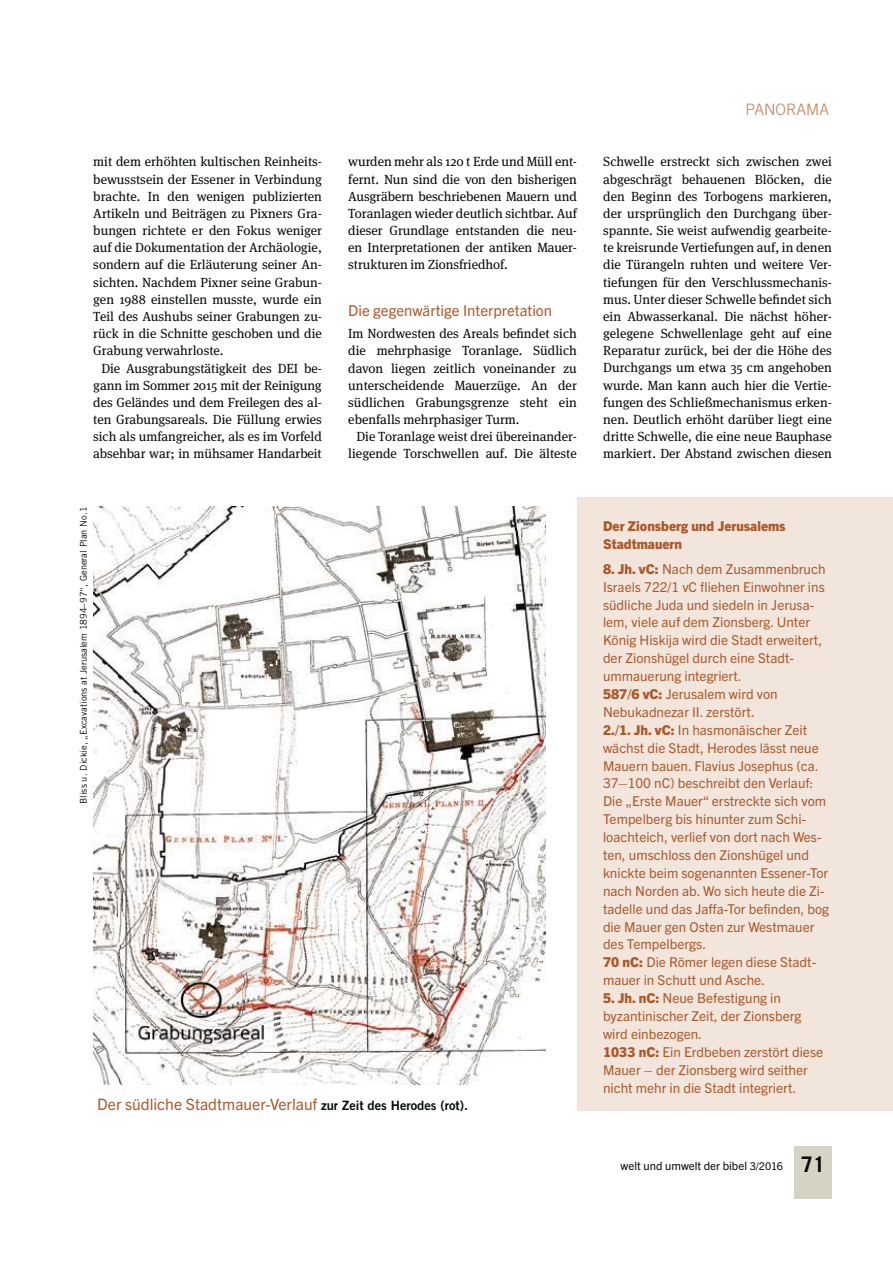
<style>
.page{position:relative;width:893px;height:1263px;background:#fff}
.page>*{position:absolute;margin:0;border:0;box-sizing:border-box;transform-origin:0 0}
.t1{font:15.75px "Trade Gothic Next LT Pro";color:#ab592b}
.t2{font:300 15.75px "Trade Gothic LT Std";color:#be805b}
.t3{font:15px "Trade Gothic Next LT Pro";color:#ab592b}
.t4{font:13.65px/17.9px "Trade Gothic Next LT Pro";color:#ab592b}
.t5{font:800 13.65px/17.9px "Trade Gothic Next LT Pro";color:#ab592b}
.t6{font:13.2px/17.1px "Meta Serif OT";color:#040809;text-align:justify}
.t7{font:11.4px "Trade Gothic Next LT Pro";color:#040809}
.t8{font:9.3px "Trade Gothic LT Std";color:#040809}
.s1{font-family:"Trade Gothic LT Std Bd 2";font-size:12.9px;color:#040809}
.s2{font-weight:800}
.s3{font-size:10.8px}
.s4{font-family:"Trade Gothic LT Std";font-weight:700;font-size:21.45px}
</style>
<div class="page">
<div style="left:577px;top:498px;width:316px;height:613px;background:#f1e5dc"></div>
<div style="left:794px;top:1147px;width:38px;height:52px;background:#d7d3c4"></div>
<img style="left:93px;top:506px;width:452px;height:578px">
<p class="t6" style="left:93px;top:154px;width:230px">mit dem erhöhten kultischen Reinheits&shy;bewusstsein der Essener in Verbindung brachte. In den wenigen publizierten Artikeln und Beiträgen zu Pixners Gra&shy;bungen richtete er den Fokus weniger auf die Dokumentation der Archäologie, sondern auf die Erläuterung seiner An&shy;sichten. Nachdem Pixner seine Grabun&shy;gen 1988 einstellen musste, wurde ein Teil des Aushubs seiner Grabungen zu&shy;rück in die Schnitte geschoben und die Grabung verwahrloste.</p>
<p class="t6" style="left:93px;top:360px;width:230px;text-indent:8px">Die Ausgrabungstätigkeit des DEI be&shy;gann im Sommer 2015 mit der Reinigung des Geländes und dem Freilegen des al&shy;ten Grabungsareals. Die Füllung erwies sich als umfangreicher, als es im Vorfeld absehbar war; in mühsamer Handarbeit</p>
<p class="t8" style="left:78px;top:804px;width:299px;rotate:-90deg">Bliss u. Dickie, „Excavations at Jerusalem 1894–97“, General Plan No.1</p>
<p class="t6" style="left:348px;top:154px;width:230px">wurden mehr als 120 t Erde und Müll ent&shy;fernt. Nun sind die von den bisherigen Ausgräbern beschriebenen Mauern und Toranlagen wieder deutlich sichtbar. Auf dieser Grundlage entstanden die neu&shy;en Interpretationen der antiken Mauer&shy;strukturen im Zionsfriedhof.</p>
<p class="t3" style="left:348px;top:305px;width:205px">Die gegenwärtige Interpretation</p>
<p class="t6" style="left:348px;top:326px;width:230px">Im Nordwesten des Areals befindet sich die mehrphasige Toranlage. Südlich davon liegen zeitlich voneinander zu unterscheidende Mauerzüge. An der südlichen Grabungsgrenze steht ein ebenfalls mehrphasiger Turm.</p>
<p class="t6" style="left:348px;top:429px;width:230px;text-align:right">Die Toranlage weist drei übereinander&shy;liegende Torschwellen auf. Die älteste</p>
<p class="t1" style="left:97px;top:1099px;width:372px">Der südliche Stadtmauer-Verlauf <span class="s1">zur Zeit des Herodes (rot).</span></p>
<p class="t2" style="left:745px;top:101px;width:85px">PANORAMA</p>
<p class="t6" style="left:603px;top:154px;width:230px">Schwelle erstreckt sich zwischen zwei abgeschrägt behauenen Blöcken, die den Beginn des Torbogens markieren, der ursprünglich den Durchgang über&shy;spannte. Sie weist aufwendig gearbeite&shy;te kreisrunde Vertiefungen auf, in denen die Türangeln ruhten und weitere Ver&shy;tiefungen für den Verschlussmechanis&shy;mus. Unter dieser Schwelle befindet sich ein Abwasserkanal. Die nächst höher&shy;gelegene Schwellenlage geht auf eine Reparatur zurück, bei der die Höhe des Durchgangs um etwa 35 cm angehoben wurde. Man kann auch hier die Vertie&shy;fungen des Schließmechanismus erken&shy;nen. Deutlich erhöht darüber liegt eine dritte Schwelle, die eine neue Bauphase markiert. Der Abstand zwischen diesen</p>
<p class="t5" style="left:603px;top:518px;width:184px">Der Zionsberg und Jerusalems<br>Stadtmauern</p>
<p class="t4" style="left:603px;top:561px;width:228px"><span class="s2">8. Jh. vC:</span> Nach dem Zusammenbruch Israels 722/1 vC fliehen Einwohner ins südliche Juda und siedeln in Jerusa&shy;lem, viele auf dem Zionsberg. Unter König Hiskija wird die Stadt erweitert, der Zionshügel durch eine Stadt&shy;ummauerung integriert.<br><span class="s2">587/6 vC:</span> Jerusalem wird von Nebukadnezar II. zerstört.<br><span class="s2">2./1. Jh. vC:</span> In hasmonäischer Zeit wächst die Stadt, Herodes lässt neue Mauern bauen. Flavius Josephus (ca.<br>37–100 nC) beschreibt den Verlauf:<br>Die „Erste Mauer“ erstreckte sich vom Tempelberg bis hinunter zum Schi&shy;loachteich, verlief von dort nach Wes&shy;ten, umschloss den Zionshügel und knickte beim sogenannten Essener-Tor nach Norden ab. Wo sich heute die Zi&shy;tadelle und das Jaffa-Tor befinden, bog die Mauer gen Osten zur Westmauer des Tempelbergs.<br><span class="s2">70 nC:</span> Die Römer legen diese Stadt&shy;mauer in Schutt und Asche.</p>
<p class="t4" style="left:603px;top:990px;width:222px"><span class="s2">5. Jh. nC:</span> Neue Befestigung in byzantinischer Zeit, der Zionsberg wird einbezogen.<br><span class="s2">1033 nC:</span> Ein Erdbeben zerstört diese<br>Mauer – der Zionsberg wird seither nicht mehr in die Stadt integriert.</p>
<p class="t7" style="left:621px;top:1162px;width:206px">welt und umwelt der bibel <span class="s3">3/2016</span> <span class="s4">71</span></p>
</div>
